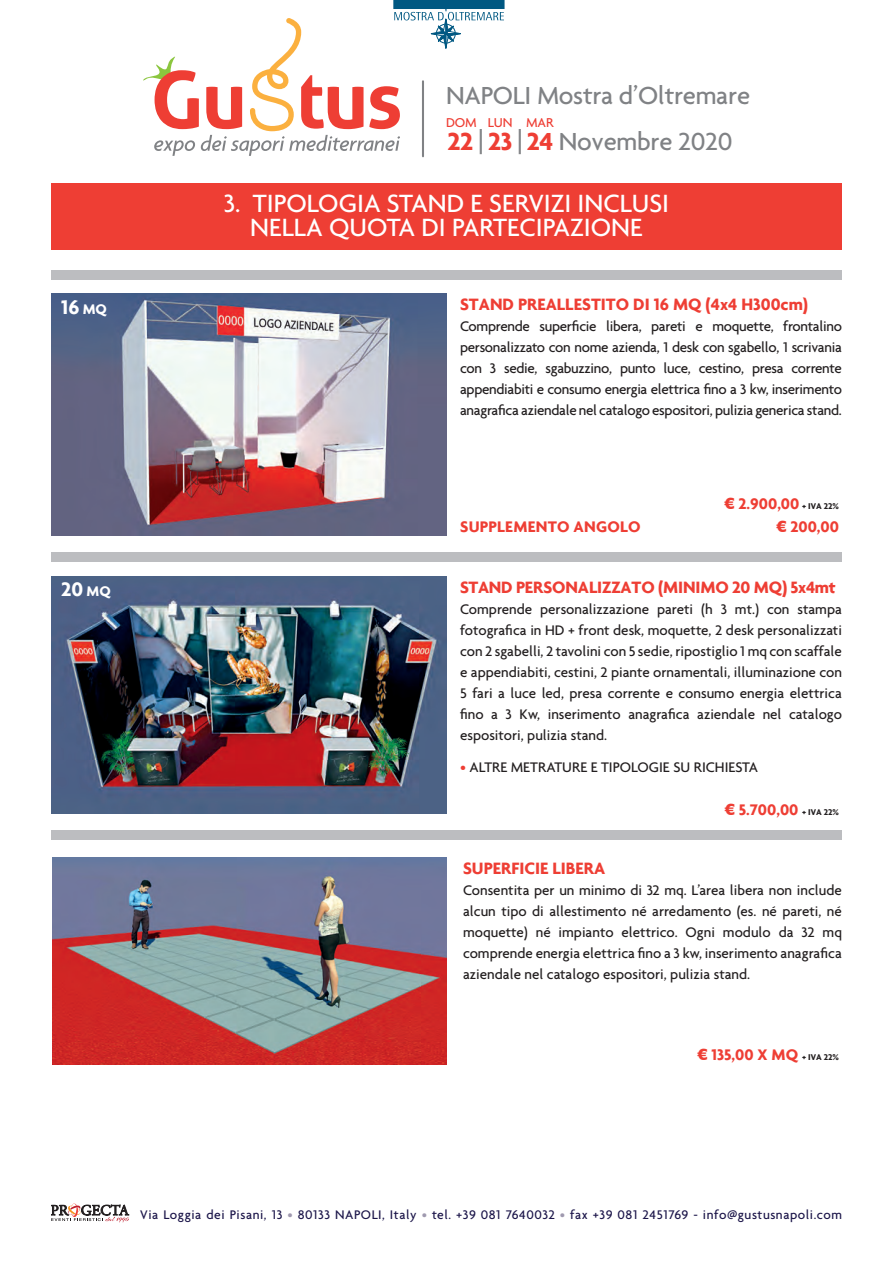
<style>
.page{position:relative;width:893px;height:1263px;background:#fff}
.page>*{position:absolute;margin:0;border:0;box-sizing:border-box;transform-origin:0 0}
.t1{font:500 27px/24px "Agenda";color:#fff;text-align:center}
.t2{font:500 26.7px "Agenda";letter-spacing:-.01em;color:#808285}
.t3{font:700 21px "Agenda";color:#fff}
.t4{font:700 17.7px "Agenda";color:#ee3e34}
.t5{font:700 16.5px "Agenda";letter-spacing:.015em;color:#ee3e34}
.t6{font:500 15px/21px "Agenda";color:#231f20;text-align:justify}
.t7{font:500 13.95px "Agenda";letter-spacing:-.01em;color:#ee3e34}
.t8{font:500 13.5px "Agenda";letter-spacing:.04em;color:#1c164a}
.s1{font-weight:700;color:#ee3e34}
.s2{font-size:15px}
.s3{font-family:"Gill Sans"}
.s4{font-size:9px;color:#231f20}
.s5{color:#ee3e34}
.s6{color:#9f99af}
</style>
<div class="page">
<div style="left:393px;top:0;width:112px;height:9px;background:#005882"></div>
<svg style="left:51px;top:1203px;width:78px;height:19px"></svg>
<svg style="left:143px;top:9px;width:361px;height:147px"></svg>
<img style="left:52px;top:858px;width:394px;height:206px">
<img style="left:51px;top:576px;width:395px;height:237px">
<div style="left:51px;top:183px;width:791px;height:67px;background:#ee3e34"></div>
<div style="left:51px;top:270px;width:791px;height:9px;background:#bcbdc0"></div>
<div style="left:51px;top:552px;width:791px;height:9px;background:#bcbdc0"></div>
<div style="left:51px;top:830px;width:791px;height:10px;background:#bcbdc0"></div>
<img style="left:51px;top:294px;width:395px;height:241px">
<h2 class="t2" style="left:446px;top:79px;width:306px">NAPOLI Mostra d’Oltremare</h2>
<p class="t7" style="left:446px;top:114px;width:109px">DOM LUN MAR</p>
<h2 class="t2" style="left:447px;top:125px;width:287px"><span class="s1">22</span> | <span class="s1">23</span> | <span class="s1">24</span> Novembre 2020</h2>
<h3 class="t3" style="left:61px;top:294px;width:47px">16 <span class="s2">MQ</span></h3>
<h1 class="t1" style="left:224px;top:191px;width:447px">3. TIPOLOGIA STAND E SERVIZI INCLUSI<br>NELLA QUOTA DI PARTECIPAZIONE</h1>
<p class="t4" style="left:460px;top:294px;width:349px">STAND PREALLESTITO DI 16 MQ (4x4 H300cm)</p>
<p class="t6" style="left:460px;top:316px;width:383px">Comprende superficie libera, pareti e moquette, frontalino personalizzato con nome azienda, 1 desk con sgabello, 1 scrivania con 3 sedie, sgabuzzino, punto luce, cestino, presa corrente appendiabiti e consumo energia elettrica fino a 3 kw, inserimento anagrafica aziendale nel catalogo espositori, pulizia generica stand.</p>
<p class="t5" style="left:725px;top:494px;width:116px"><span class="s3">€</span> 2.900,00 <span class="s4">+ IVA 22%</span></p>
<p class="t5" style="left:460px;top:517px;width:182px">SUPPLEMENTO ANGOLO</p>
<p class="t5" style="left:776px;top:517px;width:64px"><span class="s3">€</span> 200,00</p>
<h3 class="t3" style="left:61px;top:577px;width:51px">20 <span class="s2">MQ</span></h3>
<p class="t4" style="left:460px;top:576px;width:377px">STAND PERSONALIZZATO (MINIMO 20 MQ) 5x4mt</p>
<p class="t6" style="left:460px;top:598px;width:383px">Comprende personalizzazione pareti (h 3 mt.) con stampa fotografica in HD + front desk, moquette, 2 desk personalizzati con 2 sgabelli, 2 tavolini con 5 sedie, ripostiglio 1 mq con scaffale e appendiabiti, cestini, 2 piante ornamentali, illuminazione con 5 fari a luce led, presa corrente e consumo energia elettrica fino a 3 Kw, inserimento anagrafica aziendale nel catalogo espositori, pulizia stand.</p>
<p class="t6" style="left:460px;top:756px;width:300px"><span class="s5">•</span> ALTRE METRATURE E TIPOLOGIE SU RICHIESTA</p>
<p class="t5" style="left:725px;top:800px;width:116px"><span class="s3">€</span> 5.700,00 <span class="s4">+ IVA 22%</span></p>
<p class="t4" style="left:463px;top:858px;width:144px">SUPERFICIE LIBERA</p>
<p class="t6" style="left:463px;top:879px;width:380px">Consentita per un minimo di 32 mq. L’area libera non include alcun tipo di allestimento né arredamento (es. né pareti, né moquette) né impianto elettrico. Ogni modulo da 32 mq comprende energia elettrica fino a 3 kw, inserimento anagrafica aziendale nel catalogo espositori, pulizia stand.</p>
<p class="t5" style="left:697px;top:1045px;width:143px"><span class="s3">€</span> 135,00 X MQ <span class="s4">+ IVA 22%</span></p>
<p class="t8" style="left:140px;top:1206px;width:703px">Via Loggia dei Pisani, 13 <span class="s6">•</span> 80133 NAPOLI, Italy <span class="s6">•</span> tel. +39 081 7640032 <span class="s6">•</span> fax +39 081 2451769 - info@gustusnapoli.com</p>
</div>
